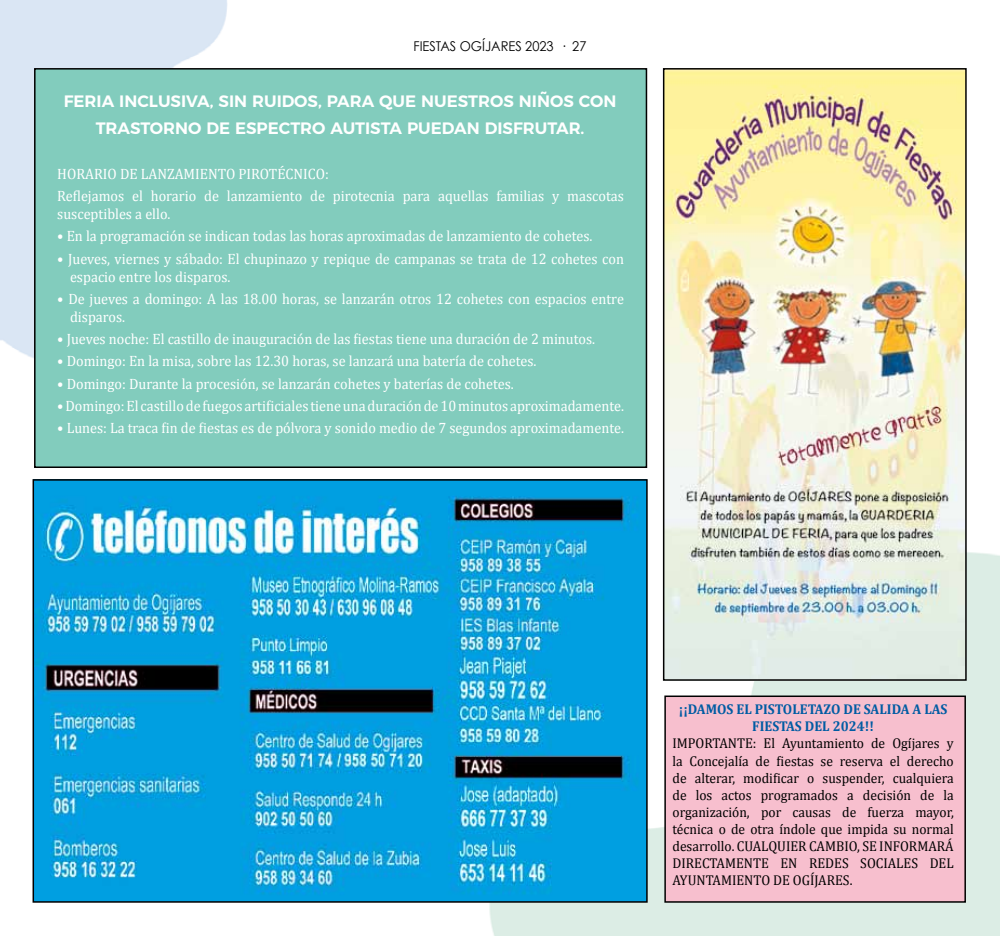
<style>
.page{position:relative;width:1000px;height:936px;background:#fff}
.page>*{position:absolute;margin:0;border:0;box-sizing:border-box;transform-origin:0 0}
.t1{font:600 16.5px/27px "Montserrat";color:#fff;text-align:center}
.t2{font:15px/18px "Cambria";color:#fff;scale:.95 1}
.t3{font:14.25px/17.1px "Cambria";color:#000;text-align:justify;scale:.95 1}
.t4{font:700 14.25px/17.1px "Cambria";color:#005ca3;text-align:center;scale:.95 1}
.t5{font:13.5px "Century Gothic";color:#000;scale:.95 1}
</style>
<div class="page">
<img style="left:0;top:0;width:999px;height:935px">
<div style="left:35px;top:69px;width:611px;height:398px;background:#82ccbd"></div>
<div style="left:34px;top:68px;width:613px;height:400px;border:2px solid #000"></div>
<div style="left:665px;top:696px;width:299px;height:205px;background:#f7bfce"></div>
<div style="left:664px;top:695px;width:301px;height:207px;border:2px solid #000"></div>
<img style="left:36px;top:482px;width:608px;height:417px">
<div style="left:33px;top:479px;width:614px;height:423px;border:2px solid #000"></div>
<img style="left:665px;top:71px;width:298px;height:606px">
<div style="left:662px;top:68px;width:304px;height:612px;border:2px solid #000"></div>
<p class="t5" style="left:413px;top:38px;width:183px">FIESTAS OGÍJARES 2023 · 27</p>
<p class="t1" style="left:64px;top:87px;width:554px">FERIA INCLUSIVA, SIN RUIDOS, PARA QUE NUESTROS NIÑOS CON<br>TRASTORNO DE ESPECTRO AUTISTA PUEDAN DISFRUTAR.</p>
<p class="t2" style="left:57px;top:162px;width:598px;line-height:22.2px">HORARIO DE LANZAMIENTO PIROTÉCNICO:<br>Reflejamos el horario de lanzamiento de pirotecnia para aquellas familias y mascotas</p>
<p class="t2" style="left:57px;top:205px;width:121px">susceptibles a ello.</p>
<p class="t2" style="left:57px;top:227px;width:564px">• En la programación se indican todas las horas aproximadas de lanzamiento de cohetes.</p>
<p class="t2" style="left:70px;top:249px;width:584px;text-indent:-13px">• Jueves, viernes y sábado: El chupinazo y repique de campanas se trata de 12 cohetes con espacio entre los disparos.</p>
<p class="t2" style="left:70px;top:290px;width:584px;text-indent:-13px">• De jueves a domingo: A las 18.00 horas, se lanzarán otros 12 cohetes con espacios entre disparos.</p>
<p class="t2" style="left:57px;top:330px;width:567px">• Jueves noche: El castillo de inauguración de las fiestas tiene una duración de 2 minutos.</p>
<p class="t2" style="left:57px;top:352px;width:506px">• Domingo: En la misa, sobre las 12.30 horas, se lanzará una batería de cohetes.</p>
<p class="t2" style="left:57px;top:374px;width:482px">• Domingo: Durante la procesión, se lanzarán cohetes y baterías de cohetes.</p>
<p class="t2" style="left:57px;top:397px;width:598px">• Domingo: El castillo de fuegos artificiales tiene una duración de 10 minutos aproximadamente.</p>
<p class="t2" style="left:57px;top:419px;width:598px">• Lunes: La traca fin de fiestas es de pólvora y sonido medio de 7 segundos aproximadamente.</p>
<p class="t4" style="left:678px;top:700px;width:284px">¡¡DAMOS EL PISTOLETAZO DE SALIDA A LAS<br>FIESTAS DEL 2024!!</p>
<p class="t3" style="left:672px;top:735px;width:297px">IMPORTANTE: El Ayuntamiento de Ogíjares y la Concejalía de fiestas se reserva el derecho de alterar, modificar o suspender, cualquiera de los actos programados a decisión de la organización, por causas de fuerza mayor, técnica o de otra índole que impida su normal desarrollo. CUALQUIER CAMBIO, SE INFORMARÁ DIRECTAMENTE EN REDES SOCIALES DEL AYUNTAMIENTO DE OGÍJARES.</p>
</div>
